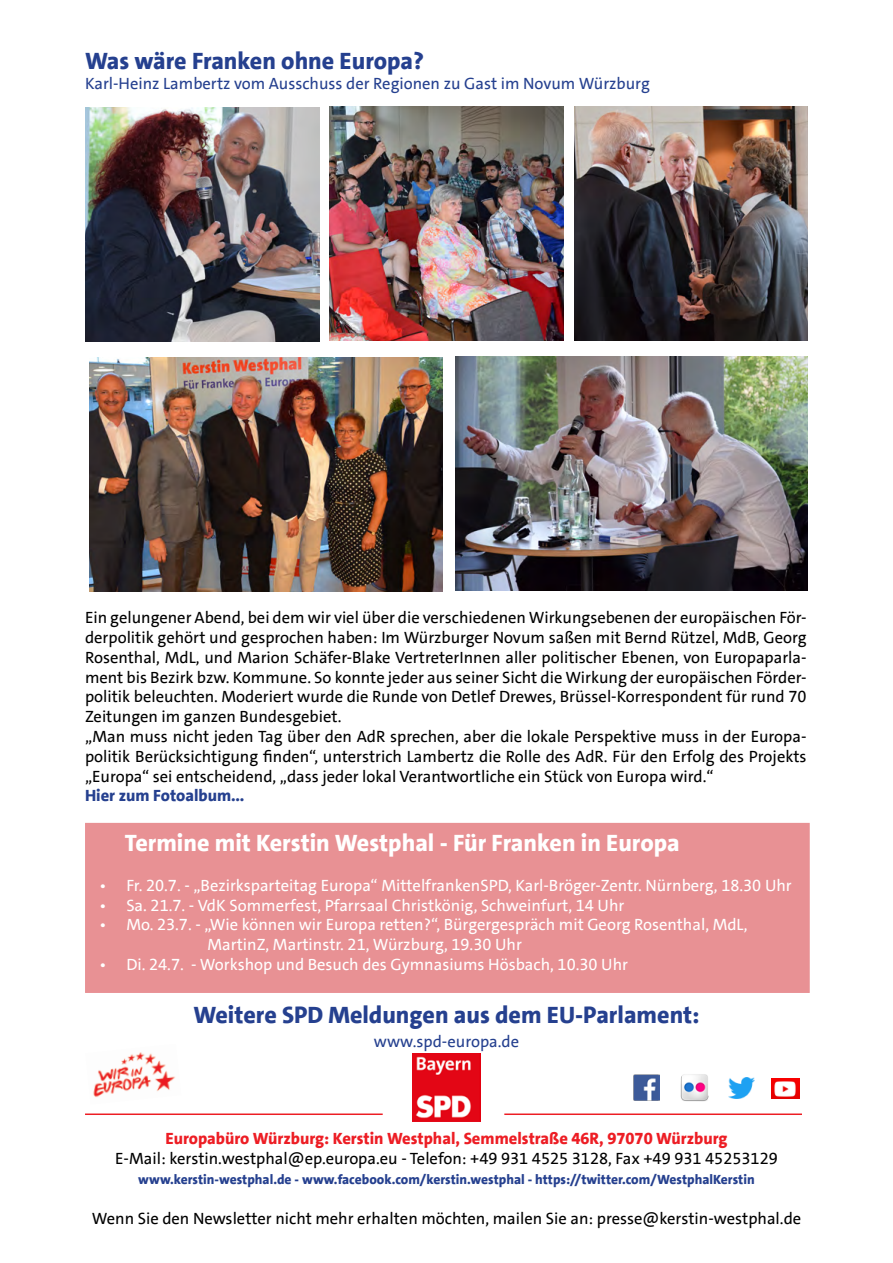
<style>
.page{position:relative;width:893px;height:1263px;background:#fff}
.page>*{position:absolute;margin:0;border:0;box-sizing:border-box;transform-origin:0 0}
.t1{font:800 24px "SPD The Sans";color:#25408f}
.t2{font:800 24px "SPD The Sans";color:#fff}
.t3{font:16.5px/19.8px "SPD The Sans";color:#000}
.t4{font:16.5px/19.8px "SPD The Sans";color:#fff}
.t5{font:16.5px "SPD The Sans";color:#25408f}
.t6{font:800 16.5px "SPD The Sans";color:#ed1d24}
.t7{font:800 16.5px "SPD The Sans";color:#25408f}
.t8{font:800 13.5px "SPD The Sans";color:#25408f}
</style>
<div class="page">
<div style="left:85px;top:823px;width:725px;height:170px;background:#e89194"></div>
<img style="left:93px;top:1052px;width:82px;height:46px">
<hr style="left:85px;top:1113px;width:298px;height:2px;background:#ed1d24">
<img style="left:412px;top:1053px;width:68px;height:68px">
<hr style="left:504px;top:1113px;width:298px;height:2px;background:#ed1d24">
<img style="left:680px;top:1074px;width:28px;height:28px">
<img style="left:728px;top:1077px;width:26px;height:21px">
<img style="left:771px;top:1078px;width:28px;height:20px">
<img style="left:633px;top:1074px;width:27px;height:27px">
<img style="left:85px;top:107px;width:234px;height:234px">
<img style="left:330px;top:106px;width:233px;height:234px">
<img style="left:89px;top:357px;width:353px;height:234px">
<img style="left:574px;top:106px;width:234px;height:234px">
<img style="left:455px;top:356px;width:353px;height:234px">
<h1 class="t1" style="left:85px;top:45px;width:340px">Was wäre Franken ohne Europa?</h1>
<p class="t5" style="left:85px;top:72px;width:566px">Karl-Heinz Lambertz vom Ausschuss der Regionen zu Gast im Novum Würzburg</p>
<p class="t3" style="left:85px;top:608px;width:723px">Ein gelungener Abend, bei dem wir viel über die verschiedenen Wirkungsebenen der europäischen För&shy;derpolitik gehört und gesprochen haben: Im Würzburger Novum saßen mit Bernd Rützel, MdB, Georg Rosenthal, MdL, und Marion Schäfer-Blake VertreterInnen aller politischer Ebenen, von Europaparla&shy;ment bis Bezirk bzw. Kommune. So konnte jeder aus seiner Sicht die Wirkung der europäischen Förder&shy;politik beleuchten. Moderiert wurde die Runde von Detlef Drewes, Brüssel-Korrespondent für rund 70<br>Zeitungen im ganzen Bundesgebiet.<br>„Man muss nicht jeden Tag über den AdR sprechen, aber die lokale Perspektive muss in der Europa&shy;politik Berücksichtigung finden“, unterstrich Lambertz die Rolle des AdR. Für den Erfolg des Projekts „Europa“ sei entscheidend, „dass jeder lokal Verantwortliche ein Stück von Europa wird.“</p>
<p class="t7" style="left:85px;top:785px;width:161px">Hier zum Fotoalbum...</p>
<h1 class="t2" style="left:125px;top:828px;width:556px">Termine mit Kerstin Westphal - Für Franken in Europa</h1>
<p class="t4" style="left:99px;top:875px;width:694px">• Fr. 20.7. - „Bezirksparteitag Europa“ MittelfrankenSPD, Karl-Bröger-Zentr. Nürnberg, 18.30 Uhr</p>
<p class="t4" style="left:99px;top:895px;width:527px">• Sa. 21.7. - VdK Sommerfest, Pfarrsaal Christkönig, Schweinfurt, 14 Uhr</p>
<p class="t4" style="left:207px;top:915px;width:542px;text-indent:-108px">• Mo. 23.7. - „Wie können wir Europa retten?“, Bürgergespräch mit Georg Rosenthal, MdL,<br>MartinZ, Martinstr. 21, Würzburg, 19.30 Uhr</p>
<p class="t4" style="left:99px;top:955px;width:530px">• Di. 24.7. - Workshop und Besuch des Gymnasiums Hösbach, 10.30 Uhr</p>
<h1 class="t1" style="left:193px;top:999px;width:508px">Weitere SPD Meldungen aus dem EU-Parlament:</h1>
<p class="t5" style="left:374px;top:1031px;width:147px">www.spd-europa.de</p>
<p class="t6" style="left:165px;top:1128px;width:564px">Europabüro Würzburg: Kerstin Westphal, Semmelstraße 46R, 97070 Würzburg</p>
<p class="t3" style="left:115px;top:1149px;width:664px">E-Mail: kerstin.westphal@ep.europa.eu - Telefon: +49 931 4525 3128, Fax +49 931 45253129</p>
<p class="t8" style="left:138px;top:1171px;width:618px">www.kerstin-westphal.de - www.facebook.com/kerstin.westphal - https://twitter.com/WestphalKerstin</p>
<p class="t3" style="left:92px;top:1208px;width:711px">Wenn Sie den Newsletter nicht mehr erhalten möchten, mailen Sie an: presse@kerstin-westphal.de</p>
</div>
